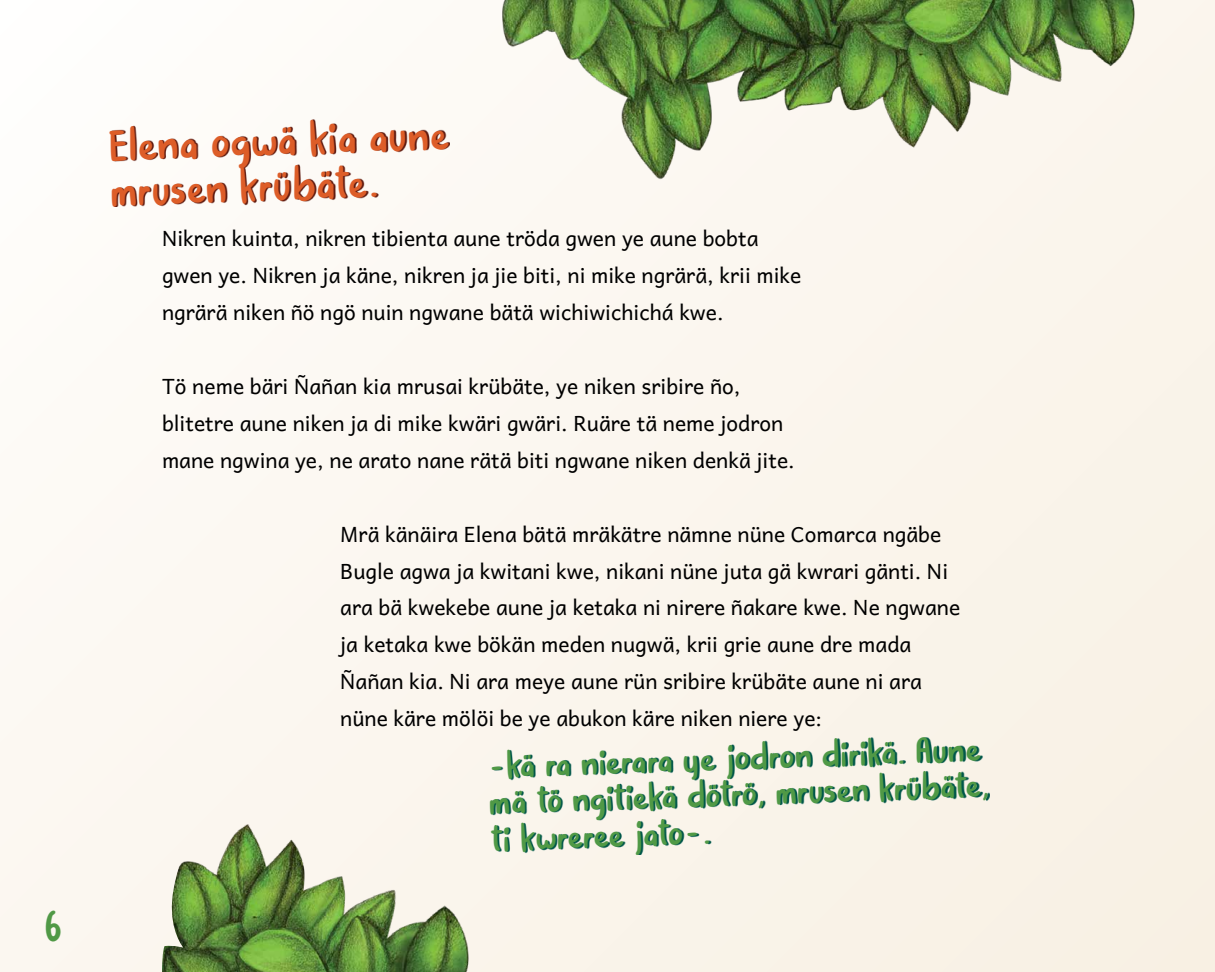
<style>
.page{position:relative;width:1215px;height:972px;background:#fbf6ef}
.page>*{position:absolute;margin:0;border:0;box-sizing:border-box;transform-origin:0 0}
.t1{font:37.5px/45px "Pink Shark";color:#dd5d28}
.t2{font:37.5px "Pink Shark";color:#509946}
.t3{font:30px/36.5px "Pink Shark";color:#509946}
.t4{font:21px/36.9px "Andika";color:#000}
</style>
<div class="page">
<img style="left:502px;top:0;width:633px;height:179px">
<svg style="left:492px;top:737px;width:498px;height:118px"></svg>
<svg style="left:111px;top:120px;width:339px;height:87px"></svg>
<img style="left:162px;top:824px;width:307px;height:148px">
<h1 class="t2" style="left:44px;top:895px;width:20px">6</h1>
<h1 class="t1" style="left:108px;top:123px;width:342px;rotate:-2deg">Elena ogwä kia aune mrusen krübäte.</h1>
<p class="t4" style="left:162px;top:220px;width:641px">Nikren kuinta, nikren tibienta aune tröda gwen ye aune bobta gwen ye. Nikren ja käne, nikren ja jie biti, ni mike ngrärä, krii mike ngrärä niken ñö ngö nuin ngwane bätä wichiwichichá kwe.</p>
<p class="t4" style="left:162px;top:368px;width:634px">Tö neme bäri Ñañan kia mrusai krübäte, ye niken sribire ño, blitetre aune niken ja di mike kwäri gwäri. Ruäre tä neme jodron mane ngwina ye, ne arato nane rätä biti ngwane niken denkä jite.</p>
<p class="t4" style="left:340px;top:516px;width:622px">Mrä känäira Elena bätä mräkätre nämne nüne Comarca ngäbe Bugle agwa ja kwitani kwe, nikani nüne juta gä kwrari gänti. Ni ara bä kwekebe aune ja ketaka ni nirere ñakare kwe. Ne ngwane ja ketaka kwe bökän meden nugwä, krii grie aune dre mada Ñañan kia. Ni ara meye aune rün sribire krübäte aune ni ara nüne käre mölöi be ye abukon käre niken niere ye:</p>
<h2 class="t3" style="left:487px;top:747px;width:502px;rotate:-2deg">-kä ra nierara ye jodron dirikä. Aune mä tö ngitiekä dötrö, mrusen krübäte, ti kwreree jato-.</h2>
</div>
